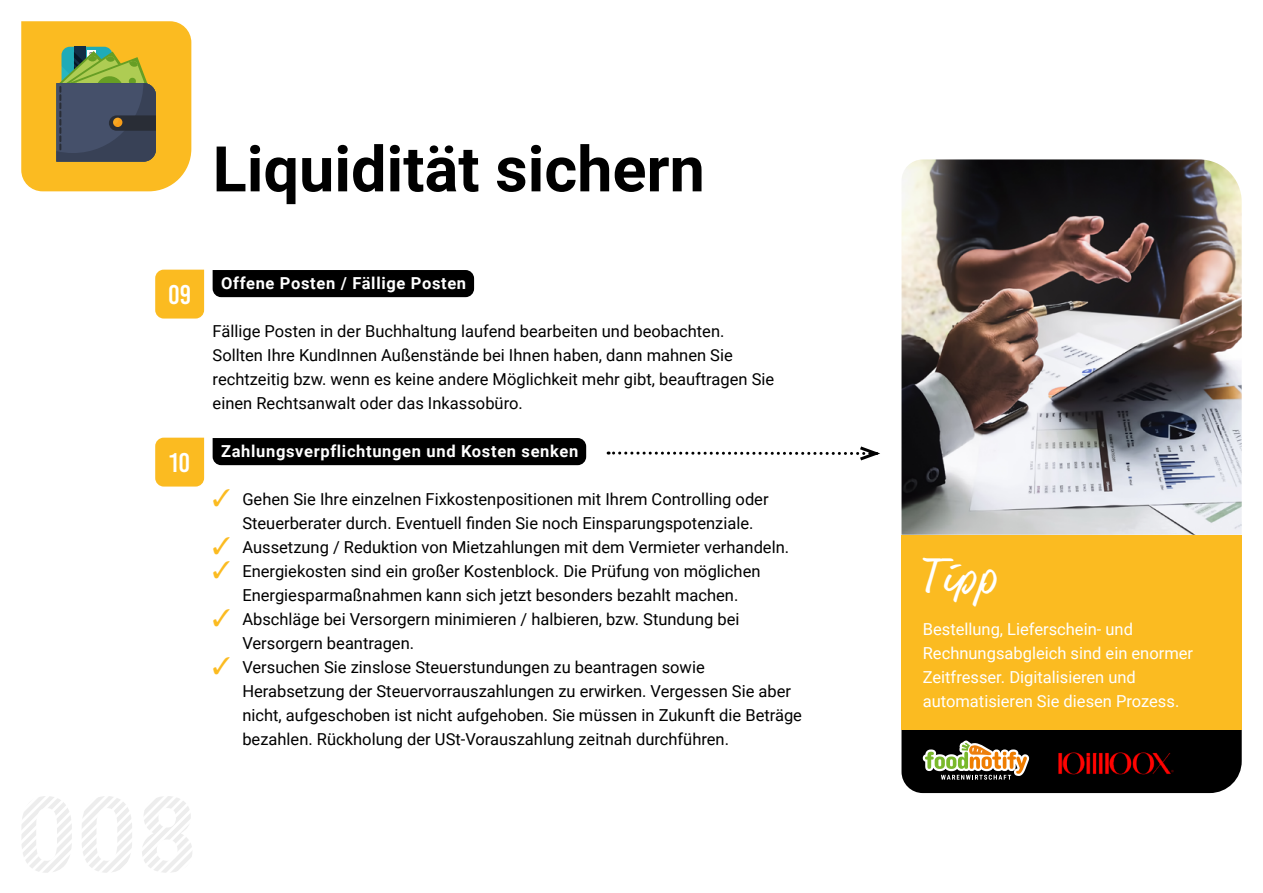
<style>
.page{position:relative;width:1263px;height:893px;background:#fff}
.page>*{position:absolute;margin:0;border:0;box-sizing:border-box;transform-origin:0 0}
.Kapitel_ohne_Funktio{font:700 63px "Roboto";color:#000}
.Tipp{font:43.5px "dear Joe 6";color:#fff}
.t1{font:27px "Bebas Kai";color:#fff}
.Copy{font:16.5px/24px "Roboto";color:#000}
.Copy_Tipp{font:16.5px/24px "Roboto";color:#fff}
.Zwischentitel{font:700 16.5px "Roboto";letter-spacing:.04em;color:#fff}
.s1{color:#fbbb21}
</style>
<div class="page">
<div style="left:213px;top:270px;width:261px;height:27px;background:#000"></div>
<div style="left:213px;top:438px;width:373px;height:27px;background:#000"></div>
<div style="left:155px;top:270px;width:49px;height:49px;background:#fbbb21"></div>
<div style="left:155px;top:438px;width:49px;height:49px;background:#fbbb21"></div>
<img style="left:901px;top:159px;width:341px;height:376px">
<svg style="left:21px;top:21px;width:170px;height:170px;background:#bc9c3b"></svg>
<svg style="left:608px;top:446px;width:272px;height:15px"></svg>
<div style="left:901px;top:535px;width:341px;height:194px;background:#fbbb21"></div>
<svg style="left:901px;top:729px;width:341px;height:64px;background:#2a1d14"></svg>
<p class="Kapitel_ohne_Funktio" style="left:213px;top:125px;width:494px">Liquidität sichern</p>
<p class="t1" style="left:168px;top:280px;width:25px">09</p>
<p class="t1" style="left:169px;top:448px;width:22px">10</p>
<p class="Zwischentitel" style="left:221px;top:271px;width:247px">Offene Posten / Fällige Posten</p>
<p class="Copy" style="left:213px;top:318px;width:563px">Fällige Posten in der Buchhaltung laufend bearbeiten und beobachten.<br>Sollten Ihre KundInnen Außenstände bei Ihnen haben, dann mahnen Sie rechtzeitig bzw. wenn es keine andere Möglichkeit mehr gibt, beauftragen Sie einen Rechtsanwalt oder das Inkassobüro.</p>
<p class="Zwischentitel" style="left:221px;top:439px;width:359px">Zahlungsverpflichtungen und Kosten senken</p>
<p class="Copy" style="left:242px;top:486px;width:528px;text-indent:-30px"><span class="s1">✓</span> Gehen Sie Ihre einzelnen Fixkostenpositionen mit Ihrem Controlling oder<br>Steuerberater durch. Eventuell finden Sie noch Einsparungspotenziale.</p>
<p class="Copy" style="left:213px;top:534px;width:578px"><span class="s1">✓</span> Aussetzung / Reduktion von Mietzahlungen mit dem Vermieter verhandeln.</p>
<p class="Copy" style="left:213px;top:558px;width:549px;text-align:center"><span class="s1">✓</span> Energiekosten sind ein großer Kostenblock. Die Prüfung von möglichen<br>Energiesparmaßnahmen kann sich jetzt besonders bezahlt machen.</p>
<p class="Copy" style="left:242px;top:606px;width:499px;text-indent:-30px"><span class="s1">✓</span> Abschläge bei Versorgern minimieren / halbieren, bzw. Stundung bei<br>Versorgern beantragen.</p>
<p class="Copy" style="left:242px;top:654px;width:561px;text-indent:-30px"><span class="s1">✓</span> Versuchen Sie zinslose Steuerstundungen zu beantragen sowie Herabsetzung der Steuervorrauszahlungen zu erwirken. Vergessen Sie aber nicht, aufgeschoben ist nicht aufgehoben. Sie müssen in Zukunft die Beträge bezahlen. Rückholung der USt-Vorauszahlung zeitnah durchführen.</p>
<p class="Tipp" style="left:923px;top:550px;width:78px">Tipp</p>
<p class="Copy_Tipp" style="left:923px;top:616px;width:272px">Bestellung, Lieferschein- und Rechnungsabgleich sind ein enormer Zeitfresser. Digitalisieren und automatisieren Sie diesen Prozess.</p>
</div>
